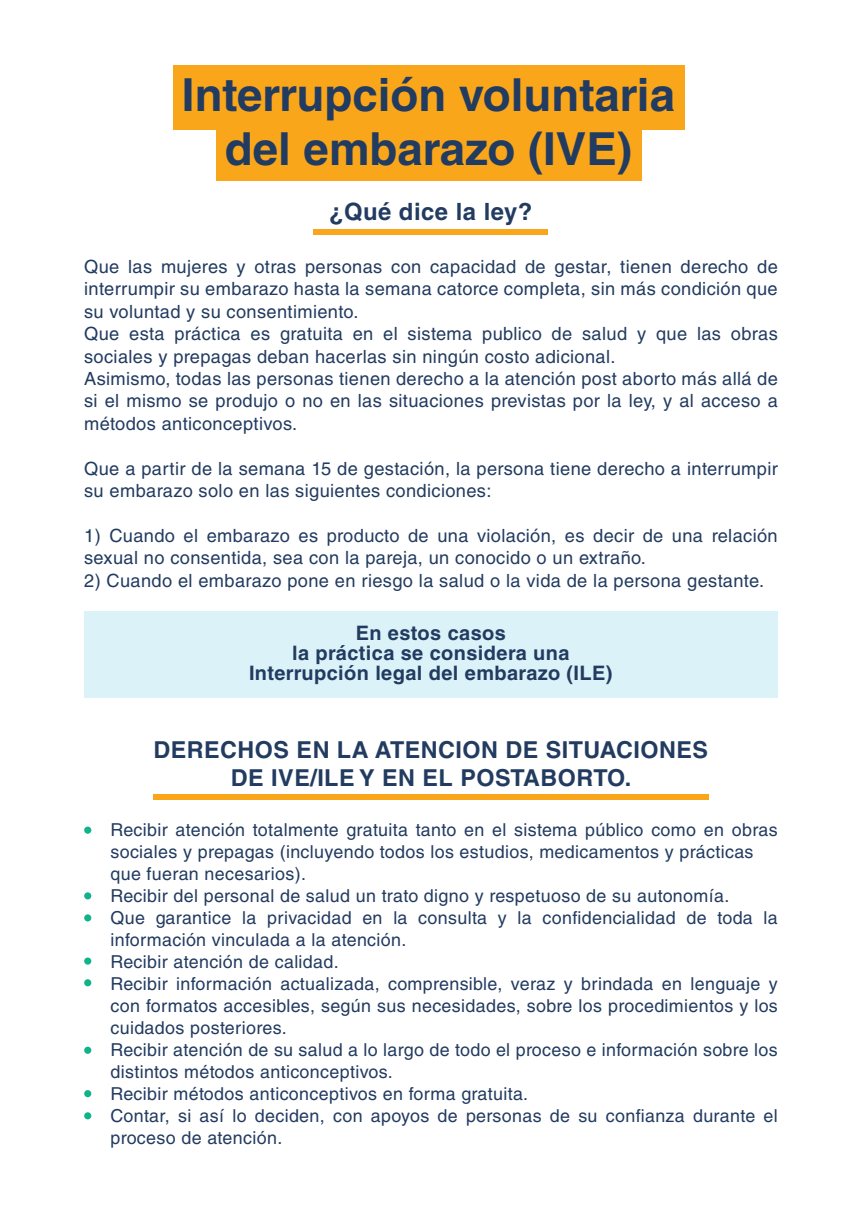
<style>
.page{position:relative;width:862px;height:1214px;background:#fff}
.page>*{position:absolute;margin:0;border:0;box-sizing:border-box;transform-origin:0 0}
.t1{font:700 45.6px/54.6px "Helvetica LT Std";color:#223b60;text-align:center}
.t2{font:700 23.8px "Helvetica LT Std";letter-spacing:.02em;color:#223b60}
.t3{font:700 23.4px/28px "Helvetica LT Std";letter-spacing:.02em;color:#223b60;text-align:center}
.t4{font:700 20px/20px "Helvetica LT Std";letter-spacing:.02em;color:#223b60;text-align:center}
.t5{font:18.2px/22.4px "Helvetica LT Std";letter-spacing:.02em;color:#223b60}
.t6{font:17.8px/22px "Helvetica LT Std";letter-spacing:.02em;color:#223b60}
</style>
<div class="page">
<div style="left:173px;top:65px;width:511px;height:64px;background:#f9a61b"></div>
<div style="left:216px;top:116px;width:425px;height:65px;background:#f9a61b"></div>
<div style="left:314px;top:229px;width:234px;height:5px;background:#f9a61b"></div>
<div style="left:84px;top:611px;width:694px;height:86px;background:#dcf2f9"></div>
<div style="left:153px;top:794px;width:555px;height:5px;background:#f9a61b"></div>
<div style="left:84px;top:826px;width:7px;height:7px;background:#11b48a;border-radius:50%"></div>
<div style="left:84px;top:892px;width:7px;height:7px;background:#11b48a;border-radius:50%"></div>
<div style="left:84px;top:914px;width:7px;height:7px;background:#11b48a;border-radius:50%"></div>
<div style="left:84px;top:957px;width:7px;height:7px;background:#11b48a;border-radius:50%"></div>
<div style="left:84px;top:979px;width:7px;height:7px;background:#11b48a;border-radius:50%"></div>
<div style="left:84px;top:1046px;width:7px;height:7px;background:#11b48a;border-radius:50%"></div>
<svg style="left:84px;top:1089px;width:7px;height:8px"></svg>
<div style="left:84px;top:1112px;width:7px;height:7px;background:#11b48a;border-radius:50%"></div>
<h1 class="t1" style="left:182px;top:67px;width:494px">Interrupción voluntaria del embarazo (IVE)</h1>
<h2 class="t2" style="left:329px;top:197px;width:205px">¿Qué dice la ley?</h2>
<p class="t5" style="left:84px;top:255px;width:695px">Que las mujeres y otras personas con capacidad de gestar, tienen derecho de interrumpir su embarazo hasta la semana catorce completa, sin más condición que su voluntad y su consentimiento.<br>Que esta práctica es gratuita en el sistema publico de salud y que las obras sociales y prepagas deban hacerlas sin ningún costo adicional.<br>Asimismo, todas las personas tienen derecho a la atención post aborto más allá de si el mismo se produjo o no en las situaciones previstas por la ley, y al acceso a métodos anticonceptivos.</p>
<p class="t5" style="left:84px;top:457px;width:695px">Que a partir de la semana 15 de gestación, la persona tiene derecho a interrumpir su embarazo solo en las siguientes condiciones:</p>
<p class="t5" style="left:84px;top:524px;width:695px">1) Cuando el embarazo es producto de una violación, es decir de una relación sexual no consentida, sea con la pareja, un conocido o un extraño.</p>
<p class="t5" style="left:84px;top:569px;width:681px">2) Cuando el embarazo pone en riesgo la salud o la vida de la persona gestante.</p>
<p class="t4" style="left:249px;top:622px;width:365px">En estos casos<br>la práctica se considera una<br>Interrupción legal del embarazo (ILE)</p>
<p class="t3" style="left:154px;top:735px;width:556px">DERECHOS EN LA ATENCION DE SITUACIONES<br>DE IVE/ILE Y EN EL POSTABORTO.</p>
<p class="t6" style="left:110px;top:819px;width:669px">Recibir atención totalmente gratuita tanto en el sistema público como en obras sociales y prepagas (incluyendo todos los estudios, medicamentos y prácticas que fueran necesarios).<br>Recibir del personal de salud un trato digno y respetuoso de su autonomía.<br>Que garantice la privacidad en la consulta y la confidencialidad de toda la información vinculada a la atención.<br>Recibir atención de calidad.<br>Recibir información actualizada, comprensible, veraz y brindada en lenguaje y con formatos accesibles, según sus necesidades, sobre los procedimientos y los cuidados posteriores.<br>Recibir atención de su salud a lo largo de todo el proceso e información sobre los distintos métodos anticonceptivos.<br>Recibir métodos anticonceptivos en forma gratuita.<br>Contar, si así lo deciden, con apoyos de personas de su confianza durante el proceso de atención.</p>
</div>
